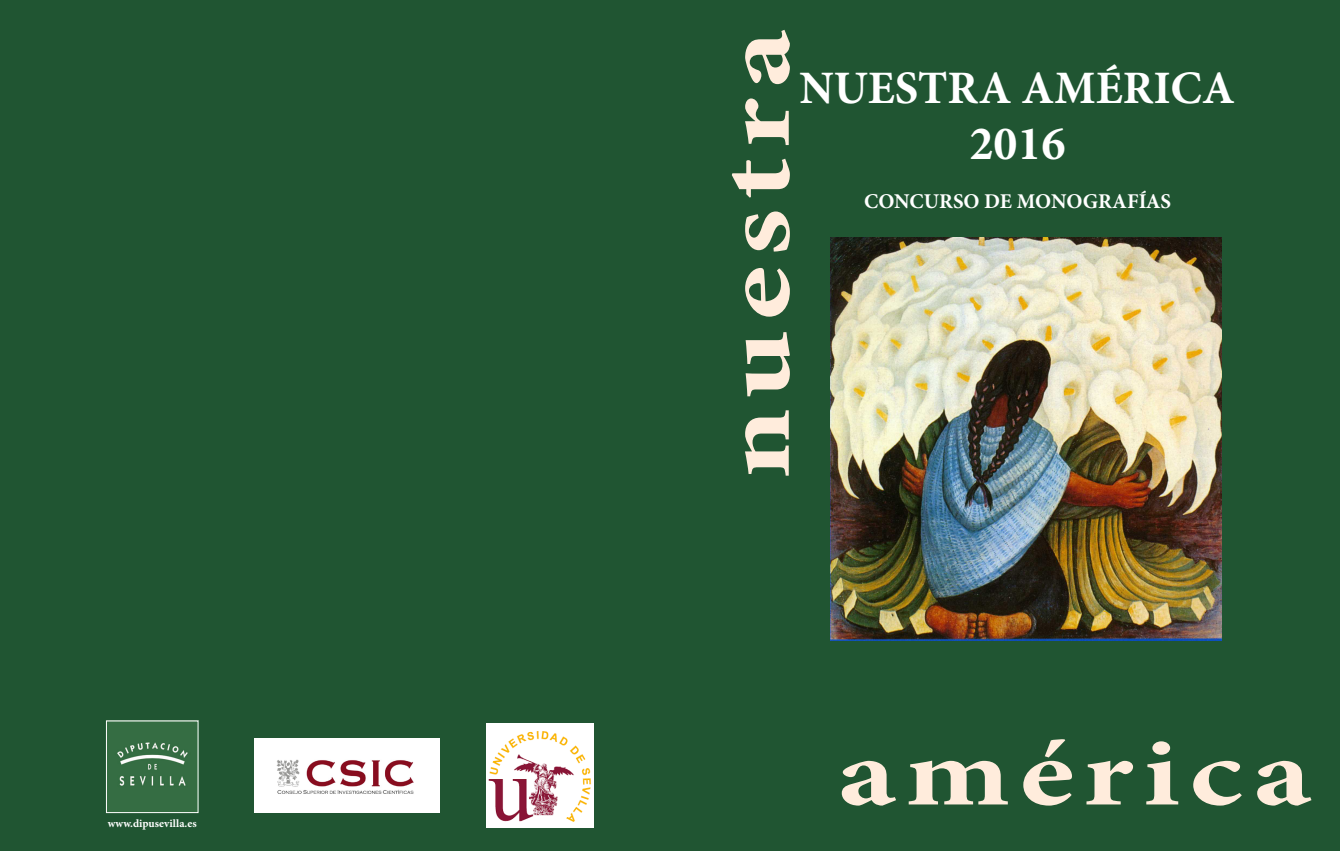
<style>
.page{position:relative;width:1340px;height:851px;background:#fff}
.page>*{position:absolute;margin:0;border:0;box-sizing:border-box;transform-origin:0 0}
.t1{font:700 96px "Minion Pro";letter-spacing:.075em;color:#ffecdc;scale:1.3 1}
.t2{font:700 48px "Minion Pro";color:#fff}
.t3{font:700 46.5px "Minion Pro";color:#fff}
.t4{font:700 21px "Minion Pro";color:#fff}
.t5{font:700 11.25px "Minion Pro";letter-spacing:.01em;color:#fff}
</style>
<div class="page">
<div style="left:0;top:0;width:1339px;height:850px;background:#205532"></div>
<img style="left:830px;top:237px;width:391px;height:403px">
<img style="left:108px;top:722px;width:88px;height:88px">
<img style="left:486px;top:723px;width:108px;height:104px">
<img style="left:254px;top:738px;width:185px;height:74px">
<p class="t5" style="left:108px;top:815px;width:90px">www.dipusevilla.es</p>
<p class="t1" style="left:690px;top:479px;width:347px;rotate:-90deg">nuestra</p>
<p class="t3" style="left:799px;top:56px;width:437px">NUESTRA AMÉRICA</p>
<p class="t2" style="left:969px;top:110px;width:97px">2016</p>
<p class="t4" style="left:864px;top:186px;width:308px">CONCURSO DE MONOGRAFÍAS</p>
<p class="t1" style="left:838px;top:706px;width:366px">américa</p>
</div>
